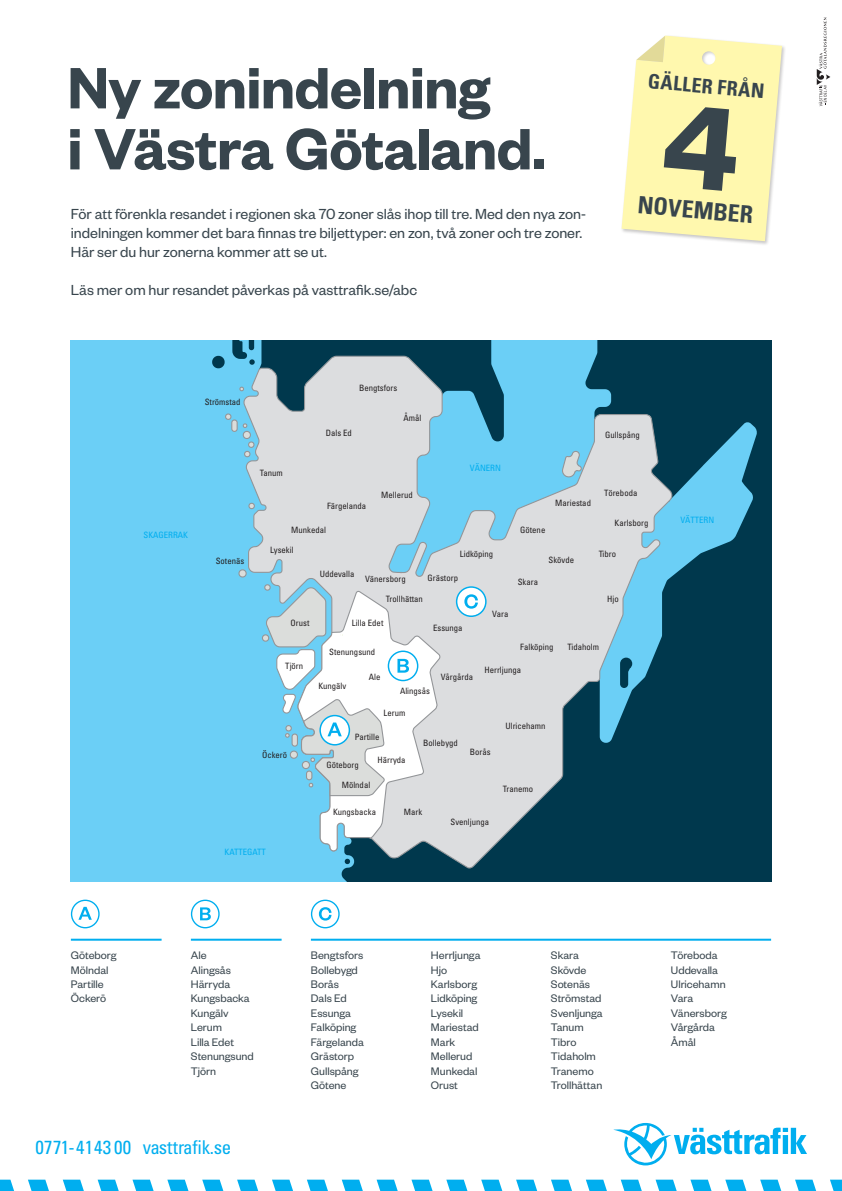
<style>
.page{position:relative;width:842px;height:1191px;background:#fff}
.page>*{position:absolute;margin:0;border:0;box-sizing:border-box;transform-origin:0 0}
.t1{font:600 64px/61px "Founders Grotesk";letter-spacing:-.01em;color:#38454d}
.t2{font:700 condensed 23.8px "Univers";color:#38454d}
.t3{font:700 condensed 20px "Univers";color:#38454d}
.t4{font:condensed 19px "Univers";color:#00aeef}
.t5{font:16px/19px "Founders Grotesk";color:#38454d}
.t6{font:12px/14.4px "Founders Grotesk";letter-spacing:-.005em;color:#38454d}
.t7{font:condensed 8.7px "Univers";color:#231f20}
.t8{font:condensed 8.7px "Univers";color:#00aeef}
</style>
<div class="page">
<svg style="left:817px;top:18px;width:13px;height:88px"></svg>
<svg style="left:613px;top:1123px;width:194px;height:42px"></svg>
<svg style="left:516px;top:1179px;width:22px;height:12px"></svg>
<svg style="left:830px;top:1179px;width:12px;height:12px"></svg>
<svg style="left:586px;top:1179px;width:21px;height:12px"></svg>
<svg style="left:621px;top:1179px;width:21px;height:12px"></svg>
<svg style="left:655px;top:1179px;width:22px;height:12px"></svg>
<svg style="left:551px;top:1179px;width:21px;height:12px"></svg>
<svg style="left:795px;top:1179px;width:22px;height:12px"></svg>
<svg style="left:760px;top:1179px;width:22px;height:12px"></svg>
<svg style="left:725px;top:1179px;width:22px;height:12px"></svg>
<svg style="left:690px;top:1179px;width:22px;height:12px"></svg>
<svg style="left:481px;top:1179px;width:22px;height:12px"></svg>
<svg style="left:237px;top:1179px;width:22px;height:12px"></svg>
<svg style="left:272px;top:1179px;width:21px;height:12px"></svg>
<svg style="left:307px;top:1179px;width:21px;height:12px"></svg>
<svg style="left:202px;top:1179px;width:22px;height:12px"></svg>
<svg style="left:446px;top:1179px;width:22px;height:12px"></svg>
<svg style="left:167px;top:1179px;width:22px;height:12px"></svg>
<svg style="left:411px;top:1179px;width:22px;height:12px"></svg>
<svg style="left:377px;top:1179px;width:21px;height:12px"></svg>
<svg style="left:342px;top:1179px;width:21px;height:12px"></svg>
<svg style="left:28px;top:1179px;width:21px;height:12px"></svg>
<svg style="left:98px;top:1179px;width:21px;height:12px"></svg>
<svg style="left:63px;top:1179px;width:21px;height:12px"></svg>
<svg style="left:132px;top:1179px;width:22px;height:12px"></svg>
<svg style="left:0;top:1179px;width:14px;height:12px"></svg>
<div style="left:71px;top:340px;width:700px;height:542px;background:#6bcff6"></div>
<svg style="left:212px;top:340px;width:559px;height:542px;fill:#00384d"></svg>
<svg style="left:238px;top:568px;width:5px;height:10px"></svg>
<svg style="left:239px;top:386px;width:4px;height:6px"></svg>
<svg style="left:224px;top:413px;width:19px;height:45px"></svg>
<svg style="left:243px;top:355px;width:430px;height:515px"></svg>
<svg style="left:261px;top:583px;width:181px;height:269px"></svg>
<svg style="left:456px;top:586px;width:31px;height:31px"></svg>
<div style="left:191px;top:899px;width:29px;height:29px;border:1px solid #00aeef;border-radius:50%"></div>
<svg style="left:200px;top:907px;width:11px;height:13px"></svg>
<div style="left:311px;top:899px;width:29px;height:29px;border:1px solid #00aeef;border-radius:50%"></div>
<svg style="left:319px;top:907px;width:12px;height:13px"></svg>
<div style="left:71px;top:899px;width:29px;height:29px;border:1px solid #00aeef;border-radius:50%"></div>
<svg style="left:78px;top:907px;width:14px;height:12px"></svg>
<hr style="left:71px;top:938px;width:91px;height:2px;background:#00aeef">
<hr style="left:191px;top:938px;width:91px;height:2px;background:#00aeef">
<hr style="left:311px;top:938px;width:460px;height:2px;background:#00aeef">
<div style="left:621px;top:35px;width:166px;height:211px;background:#231f20;opacity:.25"></div>
<svg style="left:621px;top:36px;width:161px;height:205px"></svg>
<h1 class="t1" style="left:67px;top:54px;width:480px">Ny zonindelning<br>i Västra Götaland.</h1>
<h3 class="t5" style="left:71px;top:203px;width:517px">För att förenkla resandet i regionen ska 70 zoner slås ihop till tre. Med den nya zon&shy;indelningen kommer det bara finnas tre biljettyper: en zon, två zoner och tre zoner.<br>Här ser du hur zonerna kommer att se ut.</h3>
<h3 class="t5" style="left:71px;top:279px;width:348px">Läs mer om hur resandet påverkas på vasttrafik.se/abc</h3>
<h3 class="t3" style="left:649px;top:69px;width:118px;rotate:5deg">GÄLLER FRÅN</h3>
<h2 class="t2" style="left:639px;top:190px;width:117px;rotate:5deg">NOVEMBER</h2>
<p class="t8" style="left:144px;top:529px;width:46px">SKAGERRAK</p>
<p class="t7" style="left:205px;top:396px;width:37px">Strömstad</p>
<p class="t7" style="left:216px;top:555px;width:30px">Sotenäs</p>
<p class="t7" style="left:359px;top:382px;width:40px">Bengtsfors</p>
<p class="t7" style="left:260px;top:467px;width:25px">Tanum</p>
<p class="t7" style="left:326px;top:427px;width:28px">Dals Ed</p>
<p class="t7" style="left:404px;top:412px;width:19px">Åmål</p>
<p class="t7" style="left:327px;top:500px;width:41px">Färgelanda</p>
<p class="t7" style="left:381px;top:490px;width:33px">Mellerud</p>
<p class="t8" style="left:470px;top:462px;width:32px">VÄNERN</p>
<p class="t7" style="left:291px;top:524px;width:36px">Munkedal</p>
<p class="t7" style="left:270px;top:544px;width:25px">Lysekil</p>
<p class="t7" style="left:320px;top:568px;width:36px">Uddevalla</p>
<p class="t7" style="left:460px;top:548px;width:35px">Lidköping</p>
<p class="t7" style="left:365px;top:573px;width:42px">Vänersborg</p>
<p class="t7" style="left:427px;top:573px;width:32px">Grästorp</p>
<p class="t7" style="left:386px;top:593px;width:39px">Trollhättan</p>
<p class="t7" style="left:291px;top:617px;width:20px">Orust</p>
<p class="t7" style="left:352px;top:617px;width:33px">Lilla Edet</p>
<p class="t7" style="left:433px;top:622px;width:31px">Essunga</p>
<p class="t7" style="left:492px;top:609px;width:18px">Vara</p>
<p class="t7" style="left:605px;top:430px;width:36px">Gullspång</p>
<p class="t7" style="left:520px;top:524px;width:27px">Götene</p>
<p class="t7" style="left:555px;top:497px;width:37px">Mariestad</p>
<p class="t7" style="left:518px;top:576px;width:22px">Skara</p>
<p class="t7" style="left:548px;top:554px;width:27px">Skövde</p>
<p class="t7" style="left:604px;top:487px;width:35px">Töreboda</p>
<p class="t7" style="left:615px;top:517px;width:35px">Karlsborg</p>
<p class="t7" style="left:599px;top:548px;width:19px">Tibro</p>
<p class="t7" style="left:607px;top:593px;width:13px">Hjo</p>
<p class="t8" style="left:680px;top:514px;width:35px">VÄTTERN</p>
<p class="t7" style="left:285px;top:661px;width:19px">Tjörn</p>
<p class="t7" style="left:262px;top:750px;width:27px">Öckerö</p>
<p class="t8" style="left:225px;top:846px;width:43px">KATTEGATT</p>
<p class="t7" style="left:329px;top:646px;width:47px">Stenungsund</p>
<p class="t7" style="left:318px;top:680px;width:30px">Kungälv</p>
<p class="t7" style="left:369px;top:671px;width:13px">Ale</p>
<p class="t7" style="left:400px;top:685px;width:31px">Alingsås</p>
<p class="t7" style="left:384px;top:707px;width:23px">Lerum</p>
<p class="t7" style="left:441px;top:671px;width:34px">Vårgårda</p>
<p class="t7" style="left:520px;top:641px;width:35px">Falköping</p>
<p class="t7" style="left:484px;top:664px;width:38px">Herrljunga</p>
<p class="t7" style="left:505px;top:720px;width:42px">Ulricehamn</p>
<p class="t7" style="left:355px;top:731px;width:26px">Partille</p>
<p class="t7" style="left:326px;top:759px;width:34px">Göteborg</p>
<p class="t7" style="left:342px;top:779px;width:30px">Mölndal</p>
<p class="t7" style="left:378px;top:754px;width:30px">Härryda</p>
<p class="t7" style="left:423px;top:737px;width:36px">Bollebygd</p>
<p class="t7" style="left:333px;top:806px;width:45px">Kungsbacka</p>
<p class="t7" style="left:404px;top:806px;width:20px">Mark</p>
<p class="t7" style="left:470px;top:746px;width:22px">Borås</p>
<p class="t7" style="left:451px;top:816px;width:40px">Svenljunga</p>
<p class="t7" style="left:503px;top:783px;width:32px">Tranemo</p>
<p class="t7" style="left:568px;top:641px;width:33px">Tidaholm</p>
<p class="t6" style="left:71px;top:947px;width:47px">Göteborg<br>Mölndal<br>Partille<br>Öckerö</p>
<p class="t6" style="left:191px;top:947px;width:65px">Ale<br>Alingsås<br>Härryda<br>Kungsbacka<br>Kungälv<br>Lerum<br>Lilla Edet<br>Stenungsund<br>Tjörn</p>
<p class="t6" style="left:311px;top:947px;width:55px">Bengtsfors<br>Bollebygd<br>Borås<br>Dals Ed<br>Essunga<br>Falköping<br>Färgelanda<br>Grästorp<br>Gullspång<br>Götene</p>
<p class="t6" style="left:431px;top:947px;width:51px">Herrljunga<br>Hjo<br>Karlsborg<br>Lidköping<br>Lysekil<br>Mariestad<br>Mark<br>Mellerud<br>Munkedal<br>Orust</p>
<p class="t6" style="left:551px;top:947px;width:53px">Skara<br>Skövde<br>Sotenäs<br>Strömstad<br>Svenljunga<br>Tanum<br>Tibro<br>Tidaholm<br>Tranemo<br>Trollhättan</p>
<p class="t6" style="left:671px;top:947px;width:57px">Töreboda<br>Uddevalla<br>Ulricehamn<br>Vara<br>Vänersborg<br>Vårgårda<br>Åmål</p>
<h3 class="t4" style="left:35px;top:1135px;width:197px">0771-41 43 00 vasttrafik.se</h3>
</div>
